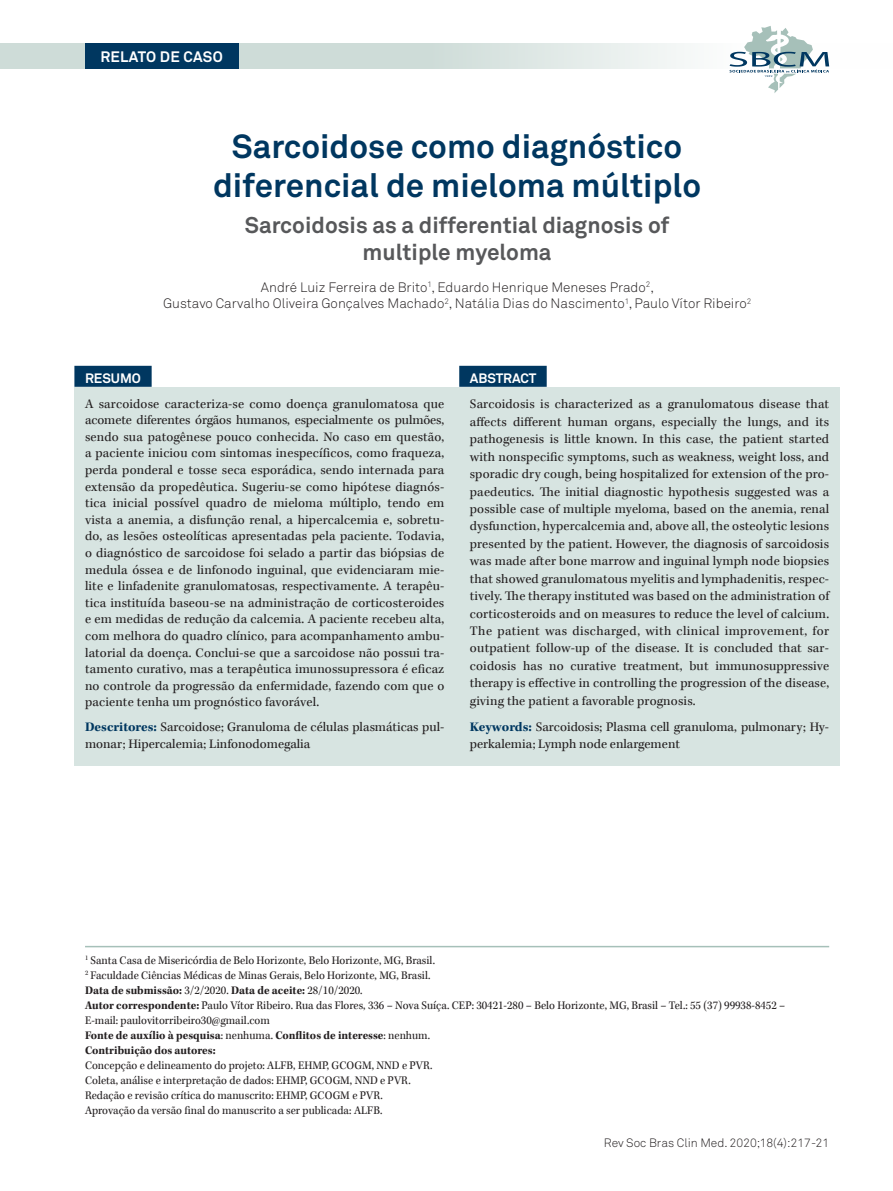
<style>
.page{position:relative;width:893px;height:1191px;background:#fff}
.page>*{position:absolute;margin:0;border:0;box-sizing:border-box;transform-origin:0 0}
.t1{font:700 33px/39.6px "Akkurat Pro";color:#003760;text-align:center}
.t2{font:700 22.5px/27px "Akkurat Pro";color:#57585a;text-align:center}
.t3{font:700 15px "Akkurat Pro";letter-spacing:.02em;color:#fff}
.t4{font:13.5px/16.6px "Kepler Std";letter-spacing:.005em;color:#231f20;text-align:justify}
.t5{font:13.5px/16.5px "Akkurat Light Pro";color:#231f20;text-align:center}
.t6{font:700 13.5px "Akkurat Pro";color:#fff}
.t7{font:12px/15px "Kepler Std";color:#231f20;scale:.95 1}
.t8{font:12px "Akkurat Light Pro";color:#231f20}
.s1{font-weight:700;color:#003760}
.s2{font-weight:700}
</style>
<div class="page">
<svg style="left:0;top:43px;width:830px;height:26px;background:#d9e4e1"></svg>
<div style="left:85px;top:43px;width:153px;height:26px;background:#003760"></div>
<svg style="left:729px;top:26px;width:100px;height:67px"></svg>
<div style="left:74px;top:387px;width:766px;height:378px;background:#d7e4e1"></div>
<hr style="left:85px;top:946px;width:744px;height:1px;background:#a6c0b9">
<div style="left:74px;top:366px;width:78px;height:21px;background:#003760"></div>
<div style="left:459px;top:366px;width:88px;height:21px;background:#003760"></div>
<p class="t3" style="left:100px;top:47px;width:124px">RELATO DE CASO</p>
<h1 class="t1" style="left:213px;top:127px;width:490px">Sarcoidose como diagnóstico diferencial de mieloma múltiplo</h1>
<h2 class="t2" style="left:245px;top:212px;width:426px">Sarcoidosis as a differential diagnosis of multiple myeloma</h2>
<p class="t5" style="left:163px;top:279px;width:590px">André Luiz Ferreira de Brito<sup>1</sup>, Eduardo Henrique Meneses Prado<sup>2</sup>,<br>Gustavo Carvalho Oliveira Gonçalves Machado<sup>2</sup>, Natália Dias do Nascimento<sup>1</sup>, Paulo Vítor Ribeiro<sup>2</sup></p>
<p class="t6" style="left:85px;top:369px;width:57px">RESUMO</p>
<p class="t4" style="left:85px;top:395px;width:361px">A sarcoidose caracteriza-se como doença granulomatosa que acomete diferentes órgãos humanos, especialmente os pulmões, sendo sua patogênese pouco conhecida. No caso em questão, a paciente iniciou com sintomas inespecíficos, como fraqueza, perda ponderal e tosse seca esporádica, sendo internada para extensão da propedêutica. Sugeriu-se como hipótese diagnós&shy;tica inicial possível quadro de mieloma múltiplo, tendo em vista a anemia, a disfunção renal, a hipercalcemia e, sobretu&shy;do, as lesões osteolíticas apresentadas pela paciente. Todavia, o diagnóstico de sarcoidose foi selado a partir das biópsias de medula óssea e de linfonodo inguinal, que evidenciaram mie&shy;lite e linfadenite granulomatosas, respectivamente. A terapêu&shy;tica instituída baseou-se na administração de corticosteroides e em medidas de redução da calcemia. A paciente recebeu alta, com melhora do quadro clínico, para acompanhamento ambu&shy;latorial da doença. Conclui-se que a sarcoidose não possui tra&shy;tamento curativo, mas a terapêutica imunossupressora é eficaz no controle da progressão da enfermidade, fazendo com que o paciente tenha um prognóstico favorável.</p>
<p class="t4" style="left:85px;top:719px;width:360px"><span class="s1">Descritores:</span> Sarcoidose; Granuloma de células plasmáticas pul&shy;monar; Hipercalemia; Linfonodomegalia</p>
<p class="t6" style="left:470px;top:369px;width:68px">ABSTRACT</p>
<p class="t4" style="left:470px;top:396px;width:361px;line-height:17.4px">Sarcoidosis is characterized as a granulomatous disease that affects different human organs, especially the lungs, and its pathogenesis is little known. In this case, the patient started with nonspecific symptoms, such as weakness, weight loss, and sporadic dry cough, being hospitalized for extension of the pro&shy;paedeutics. The initial diagnostic hypothesis suggested was a possible case of multiple myeloma, based on the anemia, renal dysfunction, hypercalcemia and, above all, the osteolytic lesions presented by the patient. However, the diagnosis of sarcoidosis was made after bone marrow and inguinal lymph node biopsies that showed granulomatous myelitis and lymphadenitis, respec&shy;tively. The therapy instituted was based on the administration of corticosteroids and on measures to reduce the level of calcium.<br>The patient was discharged, with clinical improvement, for outpatient follow-up of the disease. It is concluded that sar&shy;coidosis has no curative treatment, but immunosuppressive therapy is effective in controlling the progression of the disease, giving the patient a favorable prognosis.</p>
<p class="t4" style="left:470px;top:718px;width:361px;line-height:17.4px"><span class="s1">Keywords:</span> Sarcoidosis; Plasma cell granuloma, pulmonary; Hy&shy;perkalemia; Lymph node enlargement</p>
<p class="t7" style="left:85px;top:953px;width:739px"><sup>1</sup> Santa Casa de Misericórdia de Belo Horizonte, Belo Horizonte, MG, Brasil.<br><sup>2</sup> Faculdade Ciências Médicas de Minas Gerais, Belo Horizonte, MG, Brasil.<br><span class="s2">Data de submissão:</span> 3/2/2020. <span class="s2">Data de aceite:</span> 28/10/2020.<br><span class="s2">Autor correspondente:</span> Paulo Vítor Ribeiro. Rua das Flores, 336 – Nova Suíça. CEP: 30421-280 – Belo Horizonte, MG, Brasil – Tel.: 55 (37) 99938-8452 – E-mail: paulovitorribeiro30@gmail.com<br><span class="s2">Fonte de auxílio à pesquisa</span>: nenhuma. <span class="s2">Conflitos de interesse</span>: nenhum.<br><span class="s2">Contribuição dos autores:</span></p>
<p class="t7" style="left:85px;top:1058px;width:367px">Concepção e delineamento do projeto: ALFB, EHMP, GCOGM, NND e PVR.<br>Coleta, análise e interpretação de dados: EHMP, GCOGM, NND e PVR.<br>Redação e revisão crítica do manuscrito: EHMP, GCOGM e PVR.<br>Aprovação da versão final do manuscrito a ser publicada: ALFB.</p>
<p class="t8" style="left:604px;top:1135px;width:227px">Rev Soc Bras Clin Med. 2020;18(4):217-21</p>
</div>
